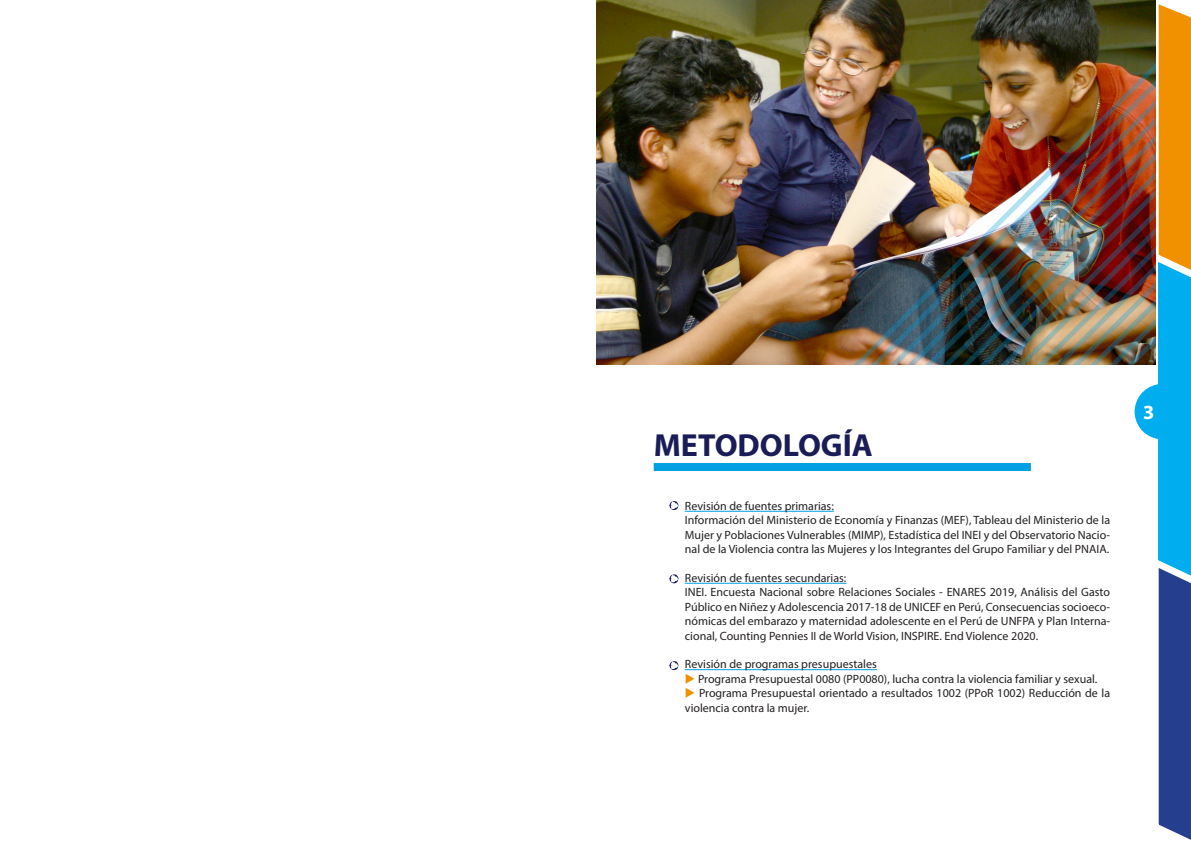
<style>
.page{position:relative;width:1191px;height:842px;background:#fff}
.page>*{position:absolute;margin:0;border:0;box-sizing:border-box;transform-origin:0 0}
.t1{font:700 32px "Myriad Pro";color:#1a1c57}
.t2{font:700 20.2px "Myriad Pro";color:#fff}
.t3{font:12px/14.4px "Myriad Pro";color:#231f20;text-align:justify}
.s1{color:#f29100}
</style>
<div class="page">
<hr style="left:685px;top:511px;width:149px;height:1px;background:#009ee3">
<hr style="left:685px;top:583px;width:161px;height:1px;background:#009ee3">
<hr style="left:685px;top:669px;width:192px;height:1px;background:#009ee3">
<div style="left:653px;top:463px;width:377px;height:8px;background:#009ee3"></div>
<svg style="left:669px;top:501px;width:9px;height:9px"></svg>
<svg style="left:669px;top:574px;width:9px;height:9px"></svg>
<svg style="left:669px;top:661px;width:9px;height:9px"></svg>
<img style="left:596px;top:0;width:368px;height:364px">
<svg style="left:964px;top:0;width:227px;height:840px"></svg>
<img style="left:850px;top:61px;width:305px;height:303px">
<p class="t1" style="left:653px;top:425px;width:221px">METODOLOGÍA</p>
<p class="t3" style="left:685px;top:499px;width:150px">Revisión de fuentes primarias:</p>
<p class="t3" style="left:685px;top:513px;width:427px">Información del Ministerio de Economía y Finanzas (MEF), Tableau del Ministerio de la Mujer y Poblaciones Vulnerables (MIMP), Estadística del INEI y del Observatorio Nacio&shy;nal de la Violencia contra las Mujeres y los Integrantes del Grupo Familiar y del PNAIA.</p>
<p class="t3" style="left:685px;top:571px;width:163px">Revisión de fuentes secundarias:</p>
<p class="t3" style="left:685px;top:585px;width:427px">INEI. Encuesta Nacional sobre Relaciones Sociales - ENARES 2019, Análisis del Gasto Público en Niñez y Adolescencia 2017-18 de UNICEF en Perú, Consecuencias socioeco&shy;nómicas del embarazo y maternidad adolescente en el Perú de UNFPA y Plan Interna&shy;cional, Counting Pennies II de World Vision, INSPIRE. End Violence 2020.</p>
<p class="t3" style="left:685px;top:657px;width:193px">Revisión de programas presupuestales</p>
<p class="t3" style="left:685px;top:671px;width:414px"><span class="s1">◆</span> Programa Presupuestal 0080 (PP0080), lucha contra la violencia familiar y sexual.</p>
<p class="t3" style="left:685px;top:686px;width:427px"><span class="s1">◆</span> Programa Presupuestal orientado a resultados 1002 (PPoR 1002) Reducción de la violencia contra la mujer.</p>
<h2 class="t2" style="left:1143px;top:399px;width:13px">3</h2>
</div>
